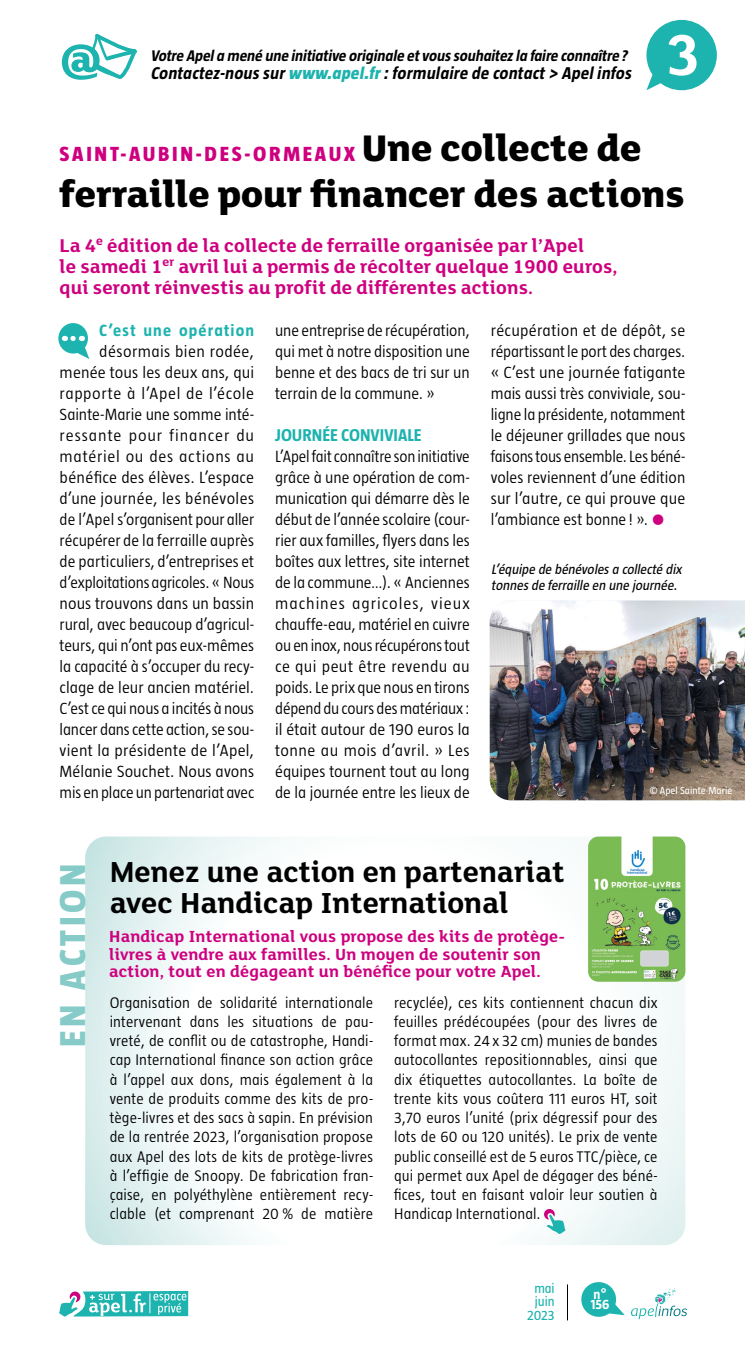
<style>
.page{position:relative;width:745px;height:1350px;background:#fff}
.page>*{position:absolute;margin:0;border:0;box-sizing:border-box;transform-origin:0 0}
.t1{font:700 62.65px "FS Lola";color:#fff}
.t2{font:800 53.9px "FS Lola";color:#1db3ae}
._301-ARTICLE_UNE-TIT{font:800 40.25px "FS Lola";color:#000}
.t3{font:800 36.93px "Taz";letter-spacing:.1em;color:#86cbc7}
._502-TEMOIGNAGE-TITR{font:700 31.5px/31.5px "FS Lola";color:#000}
._301-ARTICLE_UNE-TIT-2{font:800 21px "Taz";letter-spacing:.13em;color:#ce007f}
._997-CHAPEAU{font:700 20.12px/21px "FS Lola";letter-spacing:.01em;color:#ce007f}
._502-TEMOIGNAGE-TITR-2{font:700 17.5px/17.5px "FS Lola";letter-spacing:.01em;color:#ce007f}
._700-PERSPECTIVES-TI{font:italic 700 17.5px "Taz";color:#000}
._201-TXT_COURANT-LET{font:700 17.5px "Taz";color:#1db3ae}
._201-TXT_COURANT-LET-2{font:300 16.62px/21px "Taz";color:#000;text-align:justify}
._503-TEMOIGNAGE-TEXT{font:300 15.75px/19.2px "Taz";letter-spacing:.01em;color:#000;text-align:justify}
._700-PERSPECTIVES-TI-2{font:italic 700 15.75px "Taz";color:#000}
._999-LEGENDES{font:italic 14px/15.8px "Taz";color:#000}
.t4{font:14px "Taz";letter-spacing:-.005em;color:#1db3ae}
.t5{font:700 14px "Taz";color:#fff}
._999-LEGENDES-2{font:10.5px "Taz";color:#fff}
.s1{font-weight:800;color:#1db3ae}
.s2{font-family:"FS Lola";font-size:40.25px;color:#000}
.s3{font-weight:700;color:#1db3ae}
.s4{font-weight:800;font-size:24.5px;color:#ce007f}
</style>
<div class="page">
<svg style="left:85px;top:836px;width:600px;height:408px"></svg>
<svg style="left:543px;top:1208px;width:22px;height:25px"></svg>
<svg style="left:91px;top:33px;width:46px;height:46px"></svg>
<div style="left:58px;top:323px;width:30px;height:30px;background:#1db3ae;border-radius:50%"></div>
<svg style="left:71px;top:336px;width:18px;height:23px"></svg>
<div style="left:646px;top:20px;width:70px;height:70px;background:#1db3ae;border-radius:50%"></div>
<svg style="left:646px;top:55px;width:31px;height:35px"></svg>
<svg style="left:59px;top:1290px;width:129px;height:26px"></svg>
<svg style="left:581px;top:1282px;width:43px;height:35px"></svg>
<hr style="left:566px;top:1284px;width:1px;height:36px;background:#000">
<svg style="left:631px;top:1288px;width:55px;height:31px"></svg>
<img style="left:489px;top:600px;width:255px;height:200px">
<img style="left:587px;top:836px;width:98px;height:145px">
<p class="t2" style="left:60px;top:31px;width:44px">@</p>
<p class="t1" style="left:664px;top:19px;width:36px">3</p>
<p class="_700-PERSPECTIVES-TI-2" style="left:150px;top:47px;width:481px">Votre Apela mené une initiative originale etvous souhaitez la faire connaître ?</p>
<p class="_700-PERSPECTIVES-TI" style="left:150px;top:63px;width:485px">Contactez-nous sur <span class="s1">www.apel.fr</span>: formulaire de contact &gt; Apelinfos</p>
<p class="_301-ARTICLE_UNE-TIT-2" style="left:60px;top:143px;width:583px">SAINT-AUBIN-DES-ORMEAUX <span class="s2">Une collecte de</span></p>
<p class="_301-ARTICLE_UNE-TIT" style="left:60px;top:170px;width:626px">ferraille pour financer des actions</p>
<p class="_997-CHAPEAU" style="left:60px;top:236px;width:559px">La 4<sup>e</sup> édition de la collecte de ferraille organisée par l’Apel<br>le samedi 1<sup>er</sup> avril lui a permis de récolter quelque 1900 euros, qui seront réinvestis au profit de différentes actions.</p>
<p class="_201-TXT_COURANT-LET-2" style="left:60px;top:320px;width:196px;text-align:right"><span class="s3">C’est une opération </span>désormais bien rodée, menée tous les deux ans, qui rapporte à l’Apel de l’école<br>Sainte-Marie une somme inté&shy;ressante pour financer du matériel ou des actions au bénéfice des élèves. L’espace d’une journée, les bénévoles de l’Apel s’organisent pour aller récupérer de la ferraille auprès de particuliers, d’entreprises et d’exploitations agricoles. « Nous nous trouvons dans un bassin rural, avec beaucoup d’agricul&shy;teurs, qui n’ont pas eux-mêmes la capacité à s’occuper du recy&shy;clage de leur ancien matériel.<br>C’est ce qui nous a incités à nous lancer dans cette action, se sou&shy;vient la présidente de l’Apel,<br>Mélanie Souchet. Nous avons mis en place un partenariat avec</p>
<p class="_201-TXT_COURANT-LET-2" style="left:275px;top:320px;width:196px">une entreprise de récupération, qui met à notre disposition une benne et des bacs de tri sur un terrain de la commune. »</p>
<p class="_201-TXT_COURANT-LET-2" style="left:490px;top:320px;width:196px">récupération et de dépôt, se répartissant le port des charges. « C’est une journée fatigante mais aussi très conviviale, sou&shy;ligne la présidente, notamment le déjeuner grillades que nous faisons tous ensemble. Les béné&shy;voles reviennent d’une édition sur l’autre, ce qui prouve que l’ambiance est bonne! ». <span class="s4">•</span></p>
<p class="_201-TXT_COURANT-LET" style="left:275px;top:426px;width:148px">JOURNÉE CONVIVIALE</p>
<p class="_201-TXT_COURANT-LET-2" style="left:275px;top:446px;width:196px">L’Apel fait connaître son initiative grâce à une opération de com&shy;munication qui démarre dès le début de l’année scolaire (cour&shy;rier aux familles, flyers dans les boîtes aux lettres, site internet de la commune…). « Anciennes machines agricoles, vieux chauffe-eau, matériel en cuivre ou en inox, nous récupérons tout ce qui peut être revendu au poids. Le prix que nous en tirons dépend du cours des matériaux: il était autour de 190 euros la tonne au mois d’avril. » Les équipes tournent tout au long de la journée entre les lieux de</p>
<p class="_999-LEGENDES" style="left:491px;top:561px;width:194px">L’équipe de bénévoles a collecté dix tonnes de ferraille en une journée.</p>
<p class="_999-LEGENDES-2" style="left:649px;top:784px;width:84px">© Apel Sainte-Marie</p>
<p class="t3" style="left:54px;top:1047px;width:185px;rotate:-90deg">EN ACTION</p>
<p class="_502-TEMOIGNAGE-TITR" style="left:110px;top:857px;width:456px">Menez une action en partenariat avec Handicap International</p>
<p class="_502-TEMOIGNAGE-TITR-2" style="left:109px;top:928px;width:457px">Handicap International vous propose des kits de protège&shy;livres à vendre aux familles. Un moyen de soutenir son action, tout en dégageant un bénéfice pour votre Apel.</p>
<p class="_503-TEMOIGNAGE-TEXT" style="left:110px;top:992px;width:265px">Organisation de solidarité internationale intervenant dans les situations de pau&shy;vreté, de conflit ou de catastrophe, Handi&shy;cap International finance son action grâce à l’appel aux dons, mais également à la vente de produits comme des kits de pro&shy;tège-livres et des sacs à sapin. En prévision de la rentrée 2023, l’organisation propose aux Apel des lots de kits de protège-livres à l’effigie de Snoopy. De fabrication fran&shy;çaise, en polyéthylène entièrement recy&shy;clable (et comprenant 20 % de matière</p>
<p class="_503-TEMOIGNAGE-TEXT" style="left:394px;top:992px;width:265px">recyclée), ces kits contiennent chacun dix feuilles prédécoupées (pour des livres de format max. 24 x 32 cm) munies de bandes autocollantes repositionnables, ainsi que dix étiquettes autocollantes. La boîte de trente kits vous coûtera 111 euros HT, soit 3,70 euros l’unité (prix dégressif pour des lots de 60 ou 120 unités). Le prix de vente public conseillé est de 5 euros TTC/pièce, ce qui permet aux Apel de dégager des béné&shy;fices, tout en faisant valoir leur soutien à Handicap International.</p>
<p class="t4" style="left:534px;top:1281px;width:22px">mai</p>
<p class="t4" style="left:534px;top:1294px;width:21px">juin</p>
<p class="t4" style="left:527px;top:1307px;width:29px">2023</p>
<p class="t5" style="left:593px;top:1286px;width:15px">n°</p>
<p class="t5" style="left:590px;top:1297px;width:20px">156</p>
</div>
